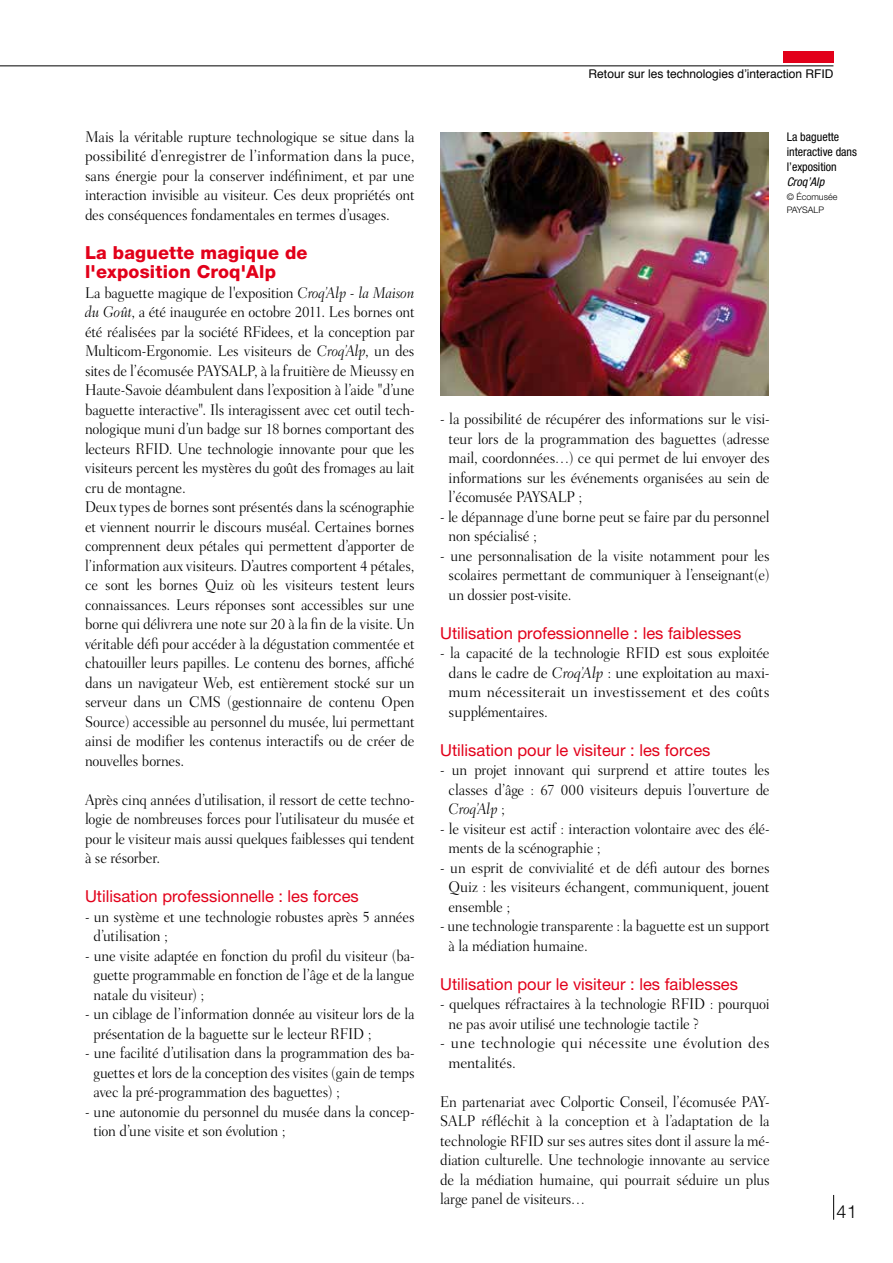
<style>
.page{position:relative;width:893px;height:1263px;background:#fff}
.page>*{position:absolute;margin:0;border:0;box-sizing:border-box;transform-origin:0 0}
.t1{font:800 18px/19.5px "Helvetica Neue";letter-spacing:.01em;color:#e2001a}
.t2{font:300 18px "Helvetica Neue";color:#000}
.t3{font:16.5px "Helvetica Neue";color:#e2001a}
.t4{font:300 15.75px/19.5px "Fairfield LH";letter-spacing:-.015em;color:#000;text-align:justify;scale:.92 1}
.t5{font:300 15.75px/19.5px "Fairfield LH";letter-spacing:-.015em;color:#000;text-align:justify;scale:.93 1}
.t6{font:300 15.75px/19.5px "Fairfield LH";letter-spacing:.01em;color:#000}
.t7{font:12px "Helvetica";color:#000}
.t8{font:condensed 12px/15px "Helvetica Neue";color:#000}
.t9{font:italic condensed 12px "Helvetica Neue";color:#000}
.t10{font:300 9px/13.5px "Helvetica Neue";color:#000}
.s1{font-style:italic}
</style>
<div class="page">
<svg style="left:833px;top:1195px;width:1px;height:25px"></svg>
<hr style="left:0;top:65px;width:833px;height:1px;background:#000">
<div style="left:783px;top:51px;width:50px;height:12px;background:#e2001a"></div>
<img style="left:440px;top:132px;width:328px;height:263px">
<p class="t4" style="left:85px;top:127px;width:360px">Mais la véritable rupture technologique se situe dans la possibilité d’enregistrer de l’information dans la puce, sans énergie pour la conserver indéfiniment, et par une interaction invisible au visiteur. Ces deux propriétés ont des conséquences fondamentales en termes d’usages.</p>
<p class="t1" style="left:85px;top:242px;width:224px">La baguette magique de l'exposition Croq'Alp</p>
<p class="t4" style="left:85px;top:283px;width:360px;text-align:left">La baguette magique de l'exposition <span class="s1">Croq’Alp - la Maison du Goût</span>, a été inaugurée en octobre 2011. Les bornes ont été réalisées par la société RFidees, et la conception par Multicom-Ergonomie. Les visiteurs de <span class="s1">Croq’Alp</span>, un des sites de l’écomusée PAYSALP, à la fruitière de Mieussy en Haute-Savoie déambulent dans l’exposition à l’aide "d’une baguette interactive". Ils interagissent avec cet outil tech&shy;nologique muni d’un badge sur 18 bornes comportant des lecteurs RFID. Une technologie innovante pour que les visiteurs percent les mystères du goût des fromages au lait cru de montagne.<br>Deux types de bornes sont présentés dans la scénographie et viennent nourrir le discours muséal. Certaines bornes comprennent deux pétales qui permettent d’apporter de l’information aux visiteurs. D’autres comportent 4 pétales, ce sont les bornes Quiz où les visiteurs testent leurs connaissances. Leurs réponses sont accessibles sur une borne qui délivrera une note sur 20 à la fin de la visite. Un véritable défi pour accéder à la dégustation commentée et chatouiller leurs papilles. Le contenu des bornes, affiché dans un navigateur Web, est entièrement stocké sur un serveur dans un CMS (gestionnaire de contenu Open Source) accessible au personnel du musée, lui permettant ainsi de modifier les contenus interactifs ou de créer de nouvelles bornes.</p>
<p class="t4" style="left:85px;top:790px;width:360px">Après cinq années d’utilisation, il ressort de cette techno&shy;logie de nombreuses forces pour l’utilisateur du musée et pour le visiteur mais aussi quelques faiblesses qui tendent à se résorber.</p>
<p class="t3" style="left:85px;top:886px;width:275px">Utilisation professionnelle : les forces</p>
<p class="t4" style="left:94px;top:907px;width:350px;text-indent:-9px">- un système et une technologie robustes après 5 années d’utilisation ;</p>
<p class="t4" style="left:94px;top:946px;width:350px;text-indent:-9px">- une visite adaptée en fonction du profil du visiteur (ba&shy;guette programmable en fonction de l’âge et de la langue natale du visiteur) ;</p>
<p class="t4" style="left:94px;top:1004px;width:350px;text-indent:-9px">- un ciblage de l’information donnée au visiteur lors de la présentation de la baguette sur le lecteur RFID ;</p>
<p class="t4" style="left:94px;top:1043px;width:350px;text-indent:-9px">- une facilité d’utilisation dans la programmation des ba&shy;guettes et lors de la conception des visites (gain de temps avec la pré-programmation des baguettes) ;</p>
<p class="t4" style="left:94px;top:1102px;width:350px;text-indent:-9px">- une autonomie du personnel du musée dans la concep&shy;tion d’une visite et son évolution ;</p>
<p class="t7" style="left:589px;top:64px;width:246px">Retour sur les technologies d’interaction RFID</p>
<p class="t8" style="left:787px;top:129px;width:72px">La baguette interactive dans l’exposition</p>
<p class="t9" style="left:787px;top:175px;width:39px">Croq’Alp</p>
<p class="t10" style="left:787px;top:190px;width:52px">© Écomusée<br>PAYSALP</p>
<p class="t5" style="left:449px;top:409px;width:347px;text-indent:-9px">- la possibilité de récupérer des informations sur le visi&shy;teur lors de la programmation des baguettes (adresse mail, coordonnées…) ce qui permet de lui envoyer des informations sur les événements organisées au sein de l’écomusée PAYSALP ;</p>
<p class="t4" style="left:449px;top:507px;width:350px;text-indent:-9px">- le dépannage d’une borne peut se faire par du personnel non spécialisé ;</p>
<p class="t4" style="left:449px;top:546px;width:350px;text-indent:-9px">- une personnalisation de la visite notamment pour les scolaires permettant de communiquer à l’enseignant(e) un dossier post-visite.</p>
<p class="t3" style="left:440px;top:623px;width:303px">Utilisation professionnelle : les faiblesses</p>
<p class="t4" style="left:449px;top:643px;width:350px;text-indent:-9px">- la capacité de la technologie RFID est sous exploitée dans le cadre de <span class="s1">Croq’Alp</span> : une exploitation au maxi&shy;mum nécessiterait un investissement et des coûts supplémentaires.</p>
<p class="t3" style="left:440px;top:740px;width:272px">Utilisation pour le visiteur : les forces</p>
<p class="t4" style="left:449px;top:760px;width:350px;text-indent:-9px">- un projet innovant qui surprend et attire toutes les classes d’âge : 67 000 visiteurs depuis l’ouverture de <span class="s1">Croq’Alp</span> ;</p>
<p class="t4" style="left:449px;top:819px;width:350px;text-indent:-9px">- le visiteur est actif : interaction volontaire avec des élé&shy;ments de la scénographie ;</p>
<p class="t4" style="left:449px;top:858px;width:350px;text-indent:-9px">- un esprit de convivialité et de défi autour des bornes Quiz : les visiteurs échangent, communiquent, jouent ensemble ;</p>
<p class="t4" style="left:449px;top:916px;width:350px;text-indent:-9px">- une technologie transparente : la baguette est un support à la médiation humaine.</p>
<p class="t3" style="left:440px;top:974px;width:299px">Utilisation pour le visiteur : les faiblesses</p>
<p class="t4" style="left:449px;top:994px;width:350px;text-indent:-9px">- quelques réfractaires à la technologie RFID : pourquoi ne pas avoir utilisé une technologie tactile ?</p>
<p class="t6" style="left:449px;top:1033px;width:323px;text-indent:-9px">- une technologie qui nécessite une évolution des mentalités.</p>
<p class="t4" style="left:440px;top:1092px;width:360px">En partenariat avec Colportic Conseil, l’écomusée PAY-SALP réfléchit à la conception et à l’adaptation de la technologie RFID sur ses autres sites dont il assure la mé&shy;diation culturelle. Une technologie innovante au service de la médiation humaine, qui pourrait séduire un plus large panel de visiteurs…</p>
<p class="t2" style="left:836px;top:1200px;width:22px">41</p>
</div>
